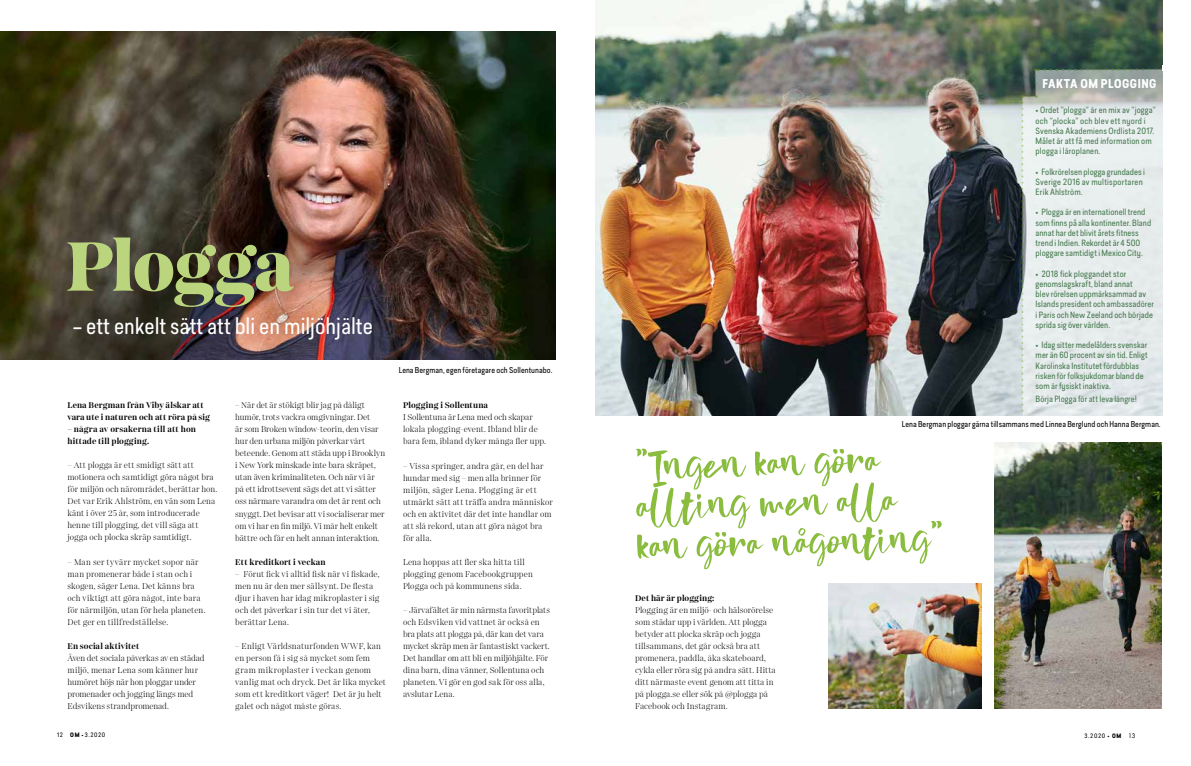
<style>
.page{position:relative;width:1191px;height:766px;background:#fff}
.page>*{position:absolute;margin:0;border:0;box-sizing:border-box;transform-origin:0 0}
.t1{font:800 72px "Passenger Display";letter-spacing:-.025em;color:#bbd57f}
.t2{font:58.2px "Violaceous";color:#8abc3e}
.t3{font:22px "Predige Rounded";color:#fff}
.t4{font:700 12px "Predige Rounded";letter-spacing:.04em;color:#fff}
.t5{font:300 8.5px/12px "Passenger Display";color:#000}
.t6{font:8.5px/10.2px "Predige Rounded";letter-spacing:.005em;color:#467a4f}
.t7{font:600 8.5px/12px "Passenger Display";letter-spacing:.015em;color:#000}
.t8{font:8px "Predige Rounded";letter-spacing:.005em;color:#000}
.t9{font:6px "Predige Rounded";letter-spacing:.115em;color:#000}
.s1{font-weight:700}
.s2{font-family:"Futura Std";font-weight:500}
</style>
<div class="page">
<img style="left:0;top:31px;width:556px;height:328px">
<img style="left:595px;top:0;width:567px;height:415px">
<img style="left:829px;top:583px;width:152px;height:125px">
<img style="left:994px;top:442px;width:167px;height:266px">
<img style="left:842px;top:67px;width:321px;height:349px">
<div style="left:1162px;top:65px;width:29px;height:6px;background:#fff"></div>
<h1 class="t1" style="left:66px;top:222px;width:229px">Plogga</h1>
<h3 class="t3" style="left:73px;top:311px;width:302px">– ett enkelt sätt att bli en miljöhjälte</h3>
<p class="t7" style="left:67px;top:399px;width:144px">Lena Bergman från Viby älskar att vara ute i naturen och att röra på sig</p>
<p class="t7" style="left:67px;top:423px;width:130px">– några av orsakerna till att hon hittade till plogging.</p>
<p class="t5" style="left:67px;top:459px;width:151px">– Att plogga är ett smidigt sätt att motionera och samtidigt göra något bra för miljön och närområdet, berättar hon.<br>Det var Erik Ahlström, en vän som Lena känt i över 25 år, som introducerade henne till plogging, det vill säga att jogga och plocka skräp samtidigt.</p>
<p class="t5" style="left:67px;top:555px;width:139px">– Man ser tyvärr mycket sopor när man promenerar både i stan och i skogen, säger Lena. Det känns bra och viktigt att göra något, inte bara för närmiljön, utan för hela planeten.<br>Det ger en tillfredställelse.</p>
<p class="t7" style="left:67px;top:639px;width:73px">En social aktivitet</p>
<p class="t5" style="left:67px;top:651px;width:139px">Även det sociala påverkas av en städad miljö, menar Lena som känner hur humöret höjs när hon ploggar under promenader och jogging längs med Edsvikens strandpromenad.</p>
<p class="t5" style="left:235px;top:399px;width:151px">– När det är stökigt blir jag på dåligt humör, trots vackra omgivningar. Det<br>är som Broken window-teorin, den visar hur den urbana miljön påverkar vårt beteende. Genom att städa upp i Brooklyn i New York minskade inte bara skräpet, utan även kriminaliteten. Och när vi är på ett idrottsevent sägs det att vi sätter oss närmare varandra om det är rent och snyggt. Det bevisar att vi socialiserar mer om vi har en fin miljö. Vi mår helt enkelt bättre och får en helt annan interaktion.</p>
<p class="t7" style="left:235px;top:555px;width:92px">Ett kreditkort i veckan</p>
<p class="t5" style="left:235px;top:567px;width:146px">– Förut fick vi alltid fisk när vi fiskade, men nu är den mer sällsynt. De flesta djur i haven har idag mikroplaster i sig och det påverkar i sin tur det vi äter, berättar Lena.</p>
<p class="t5" style="left:235px;top:639px;width:152px">– Enligt Världsnaturfonden WWF, kan en person få i sig så mycket som fem gram mikroplaster i veckan genom vanlig mat och dryck. Det är lika mycket som ett kreditkort väger! Det är ju helt galet och något måste göras.</p>
<p class="t8" style="left:399px;top:364px;width:155px">Lena Bergman, egen företagare och Sollentunabo.</p>
<p class="t7" style="left:403px;top:399px;width:86px">Plogging i Sollentuna</p>
<p class="t5" style="left:403px;top:411px;width:144px">I Sollentuna är Lena med och skapar lokala plogging-event. Ibland blir de bara fem, ibland dyker många fler upp.</p>
<p class="t5" style="left:403px;top:459px;width:151px">– Vissa springer, andra går, en del har hundar med sig – men alla brinner för miljön, säger Lena. Plogging är ett utmärkt sätt att träffa andra människor och en aktivitet där det inte handlar om att slå rekord, utan att göra något bra för alla.</p>
<p class="t5" style="left:403px;top:555px;width:131px">Lena hoppas att fler ska hitta till plogging genom Facebookgruppen<br>Plogga och på kommunens sida.</p>
<p class="t5" style="left:403px;top:603px;width:149px">– Järvafältet är min närmsta favoritplats och Edsviken vid vattnet är också en bra plats att plogga på, där kan det vara mycket skräp men är fantastiskt vackert.<br>Det handlar om att bli en miljöhjälte. För dina barn, dina vänner, Sollentuna och planeten. Vi gör en god sak för oss alla, avslutar Lena.</p>
<h3 class="t4" style="left:1042px;top:75px;width:115px">FAKTA OM PLOGGING</h3>
<p class="t6" style="left:1035px;top:105px;width:122px">• Ordet ”plogga” är en mix av ”jogga” och ”plocka” och blev ett nyord i<br>Svenska Akademiens Ordlista 2017.<br>Målet är att få med information om plogga i läroplanen.</p>
<p class="t6" style="left:1035px;top:166px;width:111px">• Folkrörelsen plogga grundades i<br>Sverige 2016 av multisportaren<br>Erik Ahlström.</p>
<p class="t6" style="left:1035px;top:207px;width:117px">• Plogga är en internationell trend som finns på alla kontinenter. Bland annat har det blivit årets fitness trend i Indien. Rekordet är 4 500 ploggare samtidigt i Mexico City.</p>
<p class="t6" style="left:1035px;top:268px;width:120px">• 2018 fick ploggandet stor genomslagskraft, bland annat<br>blev rörelsen uppmärksammad av<br>Islands president och ambassadörer i Paris och New Zeeland och började sprida sig över världen.</p>
<p class="t6" style="left:1035px;top:340px;width:114px">• Idag sitter medelålders svenskar mer än 60 procent av sin tid. Enligt<br>Karolinska Institutet fördubblas risken för folksjukdomar bland de som är fysiskt inaktiva.</p>
<p class="t6" style="left:1035px;top:393px;width:103px">Börja Plogga för att leva längre!</p>
<p class="t8" style="left:901px;top:418px;width:260px">Lena Bergman ploggar gärna tillsammans med Linnea Berglund och Hanna Bergman.</p>
<h2 class="t2" style="left:634px;top:440px;width:245px;rotate:-2deg">"Ingen kan göra</h2>
<h2 class="t2" style="left:635px;top:480px;width:261px;rotate:-2deg">allting men alla</h2>
<h2 class="t2" style="left:636px;top:520px;width:307px;rotate:-2deg">kan göra någonting"</h2>
<p class="t7" style="left:635px;top:591px;width:81px">Det här är plogging:</p>
<p class="t5" style="left:635px;top:603px;width:142px">Plogging är en miljö- och hälsorörelse som städar upp i världen. Att plogga betyder att plocka skräp och jogga tillsammans, det går också bra att promenera, paddla, åka skateboard, cykla eller röra sig på andra sätt. Hitta ditt närmaste event genom att titta in på plogga.se eller sök på @plogga på Facebook och Instagram.</p>
<p class="t9" style="left:57px;top:730px;width:50px">12 <span class="s1">OM</span> •3.2020</p>
<p class="t9" style="left:1084px;top:731px;width:52px">3.2020 • <span class="s1">OM</span> <span class="s2">13</span></p>
</div>
